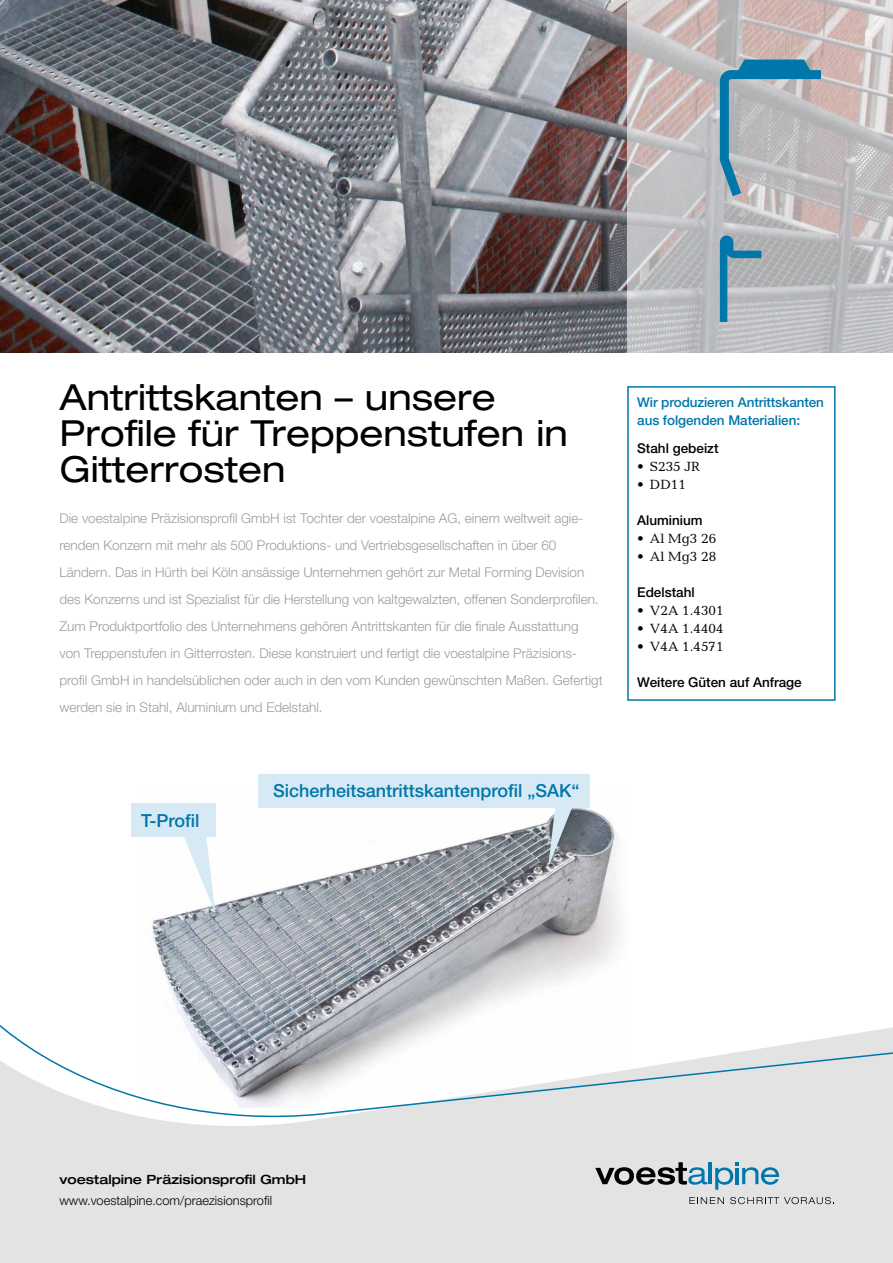
<style>
.page{position:relative;width:893px;height:1263px;background:#fff}
.page>*{position:absolute;margin:0;border:0;box-sizing:border-box;transform-origin:0 0}
.t1{font:expanded 36px/36px "Helvetica Neue";color:#000}
.t2{font:500 18px "Helvetica Neue";color:#07a}
.t3{font:300 13.5px/27px "Helvetica Neue";color:#9c9c9d}
.t4{font:13.5px "Candida";color:#000}
.t5{font:500 13.5px/18px "Helvetica Neue";letter-spacing:-.01em;color:#07a}
.t6{font:500 13.5px "Helvetica Neue";color:#000}
.t7{font:300 12.75px "Helvetica Neue";color:#000}
.t8{font:500 expanded 12.75px "Helvetica Neue";color:#000}
</style>
<div class="page">
<img style="left:0;top:0;width:627px;height:353px">
<svg style="left:627px;top:0;width:266px;height:353px;background:#c3bebf"></svg>
<img style="left:140px;top:789px;width:480px;height:228px">
<div style="left:0;top:1118px;width:893px;height:145px;background:#e3e3e3"></div>
<svg style="left:0;top:1017px;width:893px;height:101px"></svg>
<hr style="left:709px;top:1162px;width:3px;height:22px;background:#07a">
<svg style="left:715px;top:1162px;width:64px;height:28px;background:#9ec2d1"></svg>
<svg style="left:689px;top:1197px;width:35px;height:7px"></svg>
<svg style="left:730px;top:1197px;width:104px;height:7px"></svg>
<svg style="left:595px;top:1162px;width:112px;height:23px;background:#8a9194"></svg>
<div style="left:627px;top:386px;width:209px;height:315px;border:2px solid #07a"></div>
<svg style="left:184px;top:836px;width:31px;height:78px"></svg>
<div style="left:131px;top:803px;width:84px;height:33px;background:#d7e9f4"></div>
<svg style="left:548px;top:808px;width:32px;height:59px;background:#959da5"></svg>
<div style="left:258px;top:775px;width:331px;height:33px;background:#d7e9f4"></div>
<svg style="left:720px;top:60px;width:101px;height:136px;background:#99adb8"></svg>
<svg style="left:720px;top:236px;width:41px;height:86px;background:#86a6b6"></svg>
<h1 class="t1" style="left:60px;top:378px;width:510px">Antrittskanten – unsere<br>Profile für Treppenstufen in<br>Gitterrosten</h1>
<p class="t3" style="left:60px;top:504px;width:545px">Die voestalpine Präzisionsprofil GmbH ist Tochter der voestalpine AG, einem weltweit agie&shy;renden Konzern mit mehr als 500 Produktions- und Vertriebsgesellschaften in über 60<br>Ländern. Das in Hürth bei Köln ansässige Unternehmen gehört zur Metal Forming Devision des Konzerns und ist Spezialist für die Herstellung von kaltgewalzten, offenen Sonderprofilen.<br>Zum Produktportfolio des Unternehmens gehören Antrittskanten für die finale Ausstattung von Treppenstufen in Gitterrosten. Diese konstruiert und fertigt die voestalpine Präzisions&shy;profil GmbH in handelsüblichen oder auch in den vom Kunden gewünschten Maßen. Gefertigt werden sie in Stahl, Aluminium und Edelstahl.</p>
<h2 class="t2" style="left:141px;top:809px;width:60px">T-Profil</h2>
<h2 class="t2" style="left:273px;top:779px;width:308px">Sicherheitsantrittskantenprofil „SAK“</h2>
<p class="t5" style="left:637px;top:393px;width:188px">Wir produzieren Antrittskanten aus folgenden Materialien:</p>
<p class="t6" style="left:637px;top:441px;width:83px">Stahl gebeizt</p>
<p class="t4" style="left:637px;top:459px;width:65px">• S235 JR</p>
<p class="t4" style="left:637px;top:477px;width:50px">• DD11</p>
<p class="t6" style="left:637px;top:513px;width:67px">Aluminium</p>
<p class="t4" style="left:637px;top:531px;width:81px">• Al Mg3 26</p>
<p class="t4" style="left:637px;top:549px;width:81px">• Al Mg3 28</p>
<p class="t6" style="left:637px;top:585px;width:59px">Edelstahl</p>
<p class="t4" style="left:637px;top:603px;width:88px">• V2A 1.4301</p>
<p class="t4" style="left:637px;top:621px;width:88px">• V4A 1.4404</p>
<p class="t4" style="left:637px;top:639px;width:88px">• V4A 1.4571</p>
<p class="t6" style="left:637px;top:675px;width:166px">Weitere Güten auf Anfrage</p>
<p class="t8" style="left:60px;top:1171px;width:248px">voestalpine Präzisionsprofil GmbH</p>
<p class="t7" style="left:60px;top:1192px;width:214px">www.voestalpine.com/praezisionsprofil</p>
</div>
